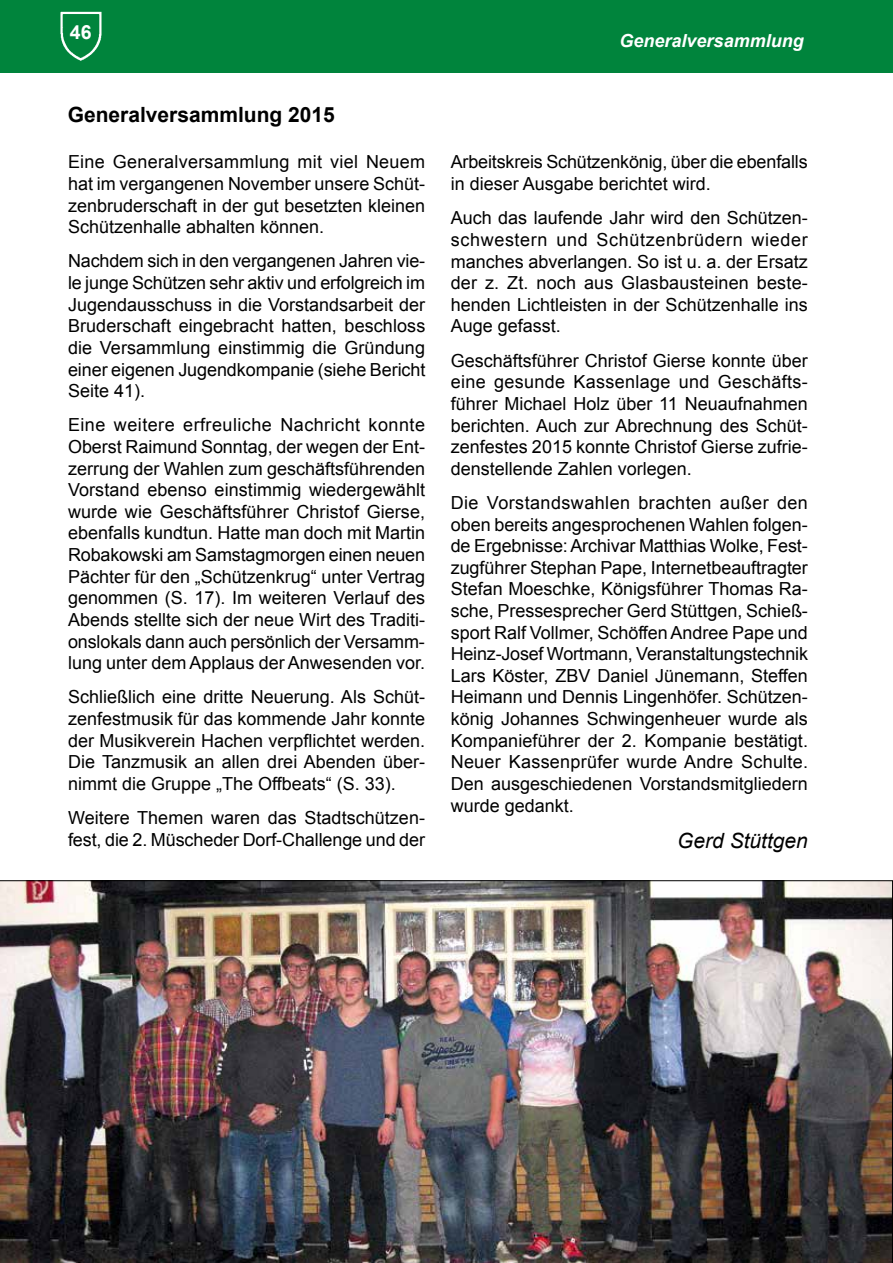
<style>
.page{position:relative;width:893px;height:1263px;background:#fff}
.page>*{position:absolute;margin:0;border:0;box-sizing:border-box;transform-origin:0 0}
.t1{font:700 21px "Arial";color:#000}
.t2{font:italic 21px "Arial";color:#000}
.t3{font:700 19.5px "Arial";color:#fff}
.t4{font:18px/21.6px "Arial";color:#000;text-align:justify}
.t5{font:italic 700 18px "Arial";color:#fff}
</style>
<div class="page">
<div style="left:0;top:0;width:893px;height:72px;background:#00843c"></div>
<img style="left:60px;top:11px;width:42px;height:50px">
<img style="left:0;top:880px;width:893px;height:383px">
<p class="t3" style="left:70px;top:19px;width:23px">46</p>
<p class="t1" style="left:68px;top:100px;width:269px">Generalversammlung 2015</p>
<p class="t4" style="left:68px;top:151px;width:359px">Eine Generalversammlung mit viel Neuem hat im vergangenen November unsere Schüt&shy;zenbruderschaft in der gut besetzten kleinen Schützenhalle abhalten können.</p>
<p class="t4" style="left:68px;top:251px;width:359px">Nachdem sich in den vergangenen Jahren vie&shy;le junge Schützen sehr aktiv und erfolgreich im Jugendausschuss in die Vorstandsarbeit der Bruderschaft eingebracht hatten, beschloss die Versammlung einstimmig die Gründung einer eigenen Jugendkompanie (siehe Bericht Seite 41).</p>
<p class="t4" style="left:68px;top:414px;width:359px">Eine weitere erfreuliche Nachricht konnte Oberst Raimund Sonntag, der wegen der Ent&shy;zerrung der Wahlen zum geschäftsführenden Vorstand ebenso einstimmig wiedergewählt wurde wie Geschäftsführer Christof Gierse, ebenfalls kundtun. Hatte man doch mit Martin Robakowski am Samstagmorgen einen neuen Pächter für den „Schützenkrug“ unter Vertrag genommen (S. 17). Im weiteren Verlauf des Abends stellte sich der neue Wirt des Traditi&shy;onslokals dann auch persönlich der Versamm&shy;lung unter dem Applaus der Anwesenden vor.</p>
<p class="t4" style="left:68px;top:686px;width:359px">Schließlich eine dritte Neuerung. Als Schüt&shy;zenfestmusik für das kommende Jahr konnte der Musikverein Hachen verpflichtet werden.<br>Die Tanzmusik an allen drei Abenden über&shy;nimmt die Gruppe „The Offbeats“ (S. 33).</p>
<p class="t4" style="left:68px;top:807px;width:358px">Weitere Themen waren das Stadtschützen&shy;fest, die 2. Müscheder Dorf-Challenge und der</p>
<p class="t5" style="left:620px;top:28px;width:186px">Generalversammlung</p>
<p class="t4" style="left:451px;top:151px;width:358px">Arbeitskreis Schützenkönig, über die ebenfalls in dieser Ausgabe berichtet wird.</p>
<p class="t4" style="left:451px;top:207px;width:359px">Auch das laufende Jahr wird den Schützen&shy;schwestern und Schützenbrüdern wieder manches abverlangen. So ist u. a. der Ersatz der z. Zt. noch aus Glasbausteinen beste&shy;henden Lichtleisten in der Schützenhalle ins Auge gefasst.</p>
<p class="t4" style="left:451px;top:350px;width:359px">Geschäftsführer Christof Gierse konnte über eine gesunde Kassenlage und Geschäfts&shy;führer Michael Holz über 11 Neuaufnahmen berichten. Auch zur Abrechnung des Schüt&shy;zenfestes 2015 konnte Christof Gierse zufrie&shy;denstellende Zahlen vorlegen.</p>
<p class="t4" style="left:451px;top:492px;width:359px">Die Vorstandswahlen brachten außer den oben bereits angesprochenen Wahlen folgen&shy;de Ergebnisse: Archivar Matthias Wolke, Fest&shy;zugführer Stephan Pape, Internetbeauftragter Stefan Moeschke, Königsführer Thomas Ra&shy;sche, Pressesprecher Gerd Stüttgen, Schieß&shy;sport Ralf Vollmer, Schöffen Andree Pape und Heinz-Josef Wortmann, Veranstaltungstechnik Lars Köster, ZBV Daniel Jünemann, Steffen Heimann und Dennis Lingenhöfer. Schützen&shy;könig Johannes Schwingenheuer wurde als Kompanieführer der 2. Kompanie bestätigt.<br>Neuer Kassenprüfer wurde Andre Schulte.<br>Den ausgeschiedenen Vorstandsmitgliedern wurde gedankt.</p>
<p class="t2" style="left:677px;top:827px;width:132px">Gerd Stüttgen</p>
</div>
